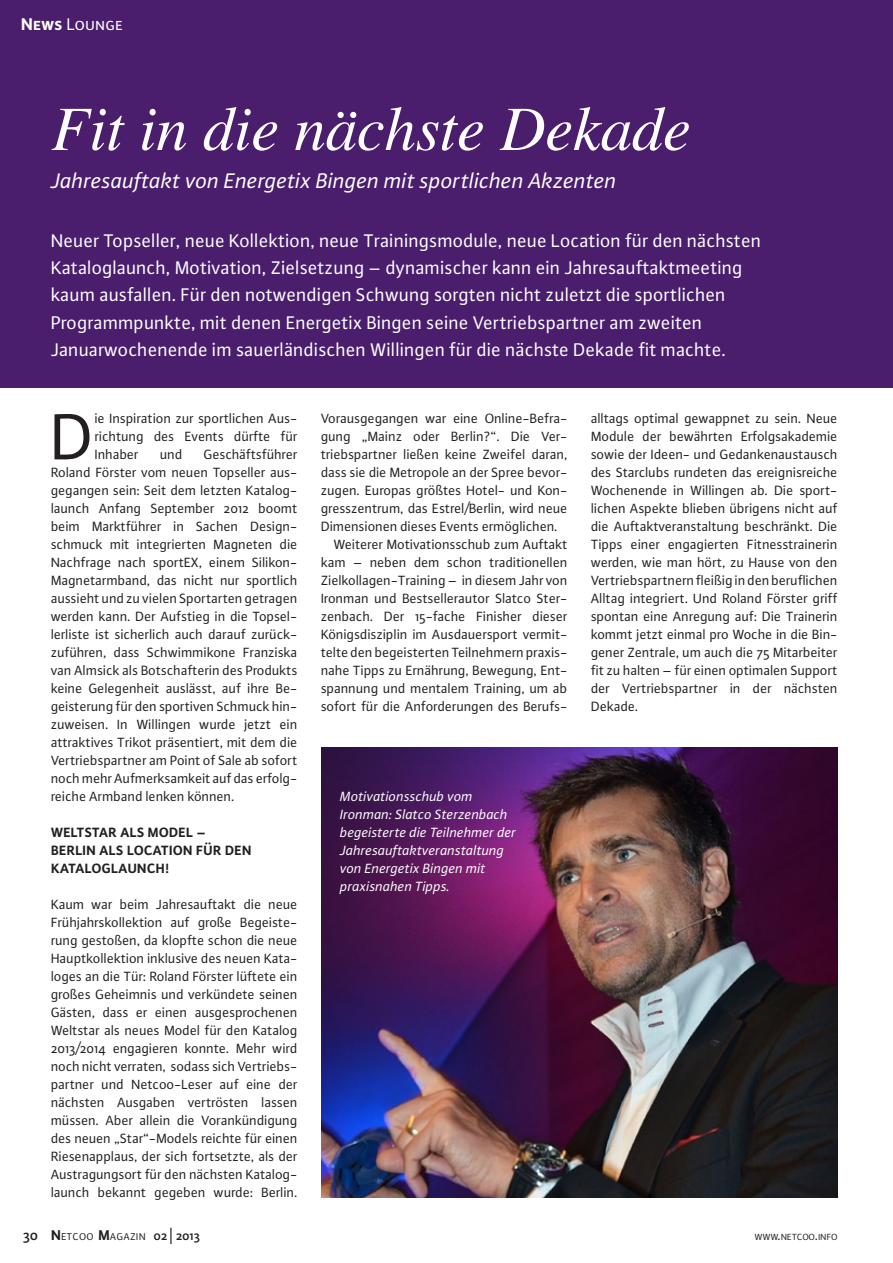
<style>
.page{position:relative;width:893px;height:1263px;background:#fff}
.page>*{position:absolute;margin:0;border:0;box-sizing:border-box;transform-origin:0 0}
.t1{font:69.6px "Plus Sans Normal";color:#231f20}
.t2{font:italic 63px "Times";letter-spacing:-.005em;color:#fff}
.t3{font:italic 22.5px "Plus Sans Normal";letter-spacing:-.005em;color:#fff}
.t4{font:19.5px/27px "Plus Sans Normal";color:#fff}
.t5{font:18px "Plus Sans Normal SC";color:#fff}
.t6{font:14.25px/18px "Plus Sans Normal";letter-spacing:-.005em;color:#231f20;text-align:justify}
.t7{font:italic 14.25px/18px "Plus Sans Normal";letter-spacing:-.005em;color:#fff}
.t8{font:700 14.25px/18px "Plus Sans";letter-spacing:.015em;color:#231f20}
.t9{font:10.5px "Plus Sans Normal";letter-spacing:.03em;color:#231f20}
.t10{font:9.45px "Plus Sans Normal";color:#231f20}
.s1{font-family:"Plus Sans Bold SC"}
.s2{font-family:"Plus Sans";font-weight:500;font-size:15px}
.s3{font-family:"Plus Sans";font-weight:700;font-size:15px}
.s4{font-family:"Plus Sans";font-weight:500;font-size:13.5px}
.s5{font-family:"Arial";font-size:13.5px}
.s6{font-size:13.5px}
</style>
<div class="page">
<div style="left:0;top:0;width:893px;height:387px;background:#4a1e6d"></div>
<img style="left:321px;top:747px;width:517px;height:450px">
<p class="t5" style="left:21px;top:14px;width:104px"><span class="s1">News</span> Lounge</p>
<h2 class="t2" style="left:51px;top:94px;width:641px">Fit in die nächste Dekade</h2>
<h3 class="t3" style="left:51px;top:167px;width:567px">Jahresauftakt von Energetix Bingen mit sportlichen Akzenten</h3>
<p class="t4" style="left:51px;top:227px;width:712px">Neuer Topseller, neue Kollektion, neue Trainingsmodule, neue Location für den nächsten Kataloglaunch, Motivation, Zielsetzung – dynamischer kann ein Jahresauftaktmeeting kaum ausfallen. Für den notwendigen Schwung sorgten nicht zuletzt die sportlichen Programmpunkte, mit denen Energetix Bingen seine Vertriebspartner am zweiten Januarwochenende im sauerländischen Willingen für die nächste Dekade fit machte.</p>
<h1 class="t1" style="left:51px;top:396px;width:46px">D</h1>
<p class="t6" style="left:95px;top:410px;width:204px">ie Inspiration zur sportlichen Aus&shy;richtung des Events dürfte für Inhaber</p>
<p class="t6" style="left:51px;top:446px;width:248px;text-align:left;text-indent:153px">Geschäftsführer Roland Förster vom neuen Topseller aus&shy;gegangen sein: Seit dem letzten Katalog&shy;launch Anfang September 2012 boomt beim Marktführer in Sachen Design&shy;schmuck mit integrierten Magneten die Nachfrage nach sportEX, einem Silikon-Magnetarmband, das nicht nur sportlich aussieht und zu vielen Sportarten getragen werden kann. Der Aufstieg in die Topsel&shy;lerliste ist sicherlich auch darauf zurück&shy;zuführen, dass Schwimmikone Franziska van Almsick als Botschafterin des Produkts keine Gelegenheit auslässt, auf ihre Be&shy;geisterung für den sportiven Schmuck hin&shy;zuweisen. In Willingen wurde jetzt ein attraktives Trikot präsentiert, mit dem die Vertriebspartner am Point of Sale ab sofort noch mehr Aufmerksamkeit auf das erfolg&shy;reiche Armband lenken können.</p>
<p class="t8" style="left:51px;top:823px;width:202px">WELTSTAR ALS MODEL –<br>BERLIN ALS LOCATION FÜR DEN<br>KATALOGLAUNCH!</p>
<p class="t6" style="left:51px;top:896px;width:248px">Kaum war beim Jahresauftakt die neue Frühjahrskollektion auf große Begeiste&shy;rung gestoßen, da klopfte schon die neue Hauptkollektion inklusive des neuen Kata&shy;loges an die Tür: Roland Förster lüftete ein großes Geheimnis und verkündete seinen Gästen, dass er einen ausgesprochenen Weltstar als neues Model für den Katalog 2013/2014 engagieren konnte. Mehr wird noch nicht verraten, sodass sich Vertriebs&shy;partner und Netcoo-Leser auf eine der nächsten Ausgaben vertrösten lassen müssen. Aber allein die Vorankündigung des neuen „Star“-Models reichte für einen Riesenapplaus, der sich fortsetzte, als der Austragungsort für den nächsten Katalog&shy;launch bekannt gegeben wurde: Berlin.</p>
<p class="t6" style="left:160px;top:446px;width:24px">und</p>
<p class="t6" style="left:321px;top:410px;width:248px">Vorausgegangen war eine Online-Befra-</p>
<p class="t6" style="left:321px;top:428px;width:248px">gung „Mainz oder Berlin?“. Die Ver-</p>
<p class="t6" style="left:321px;top:446px;width:248px">triebspartner ließen keine Zweifel daran,</p>
<p class="t6" style="left:321px;top:464px;width:248px">dass sie die Metropole an der Spree bevor-</p>
<p class="t6" style="left:321px;top:482px;width:248px">zugen. Europas größtes Hotel- und Kon-</p>
<p class="t6" style="left:321px;top:500px;width:248px">gresszentrum, das Estrel/Berlin, wird neue</p>
<p class="t6" style="left:321px;top:518px;width:238px">Dimensionen dieses Events ermöglichen.</p>
<p class="t6" style="left:334px;top:536px;width:235px">Weiterer Motivationsschub zum Auftakt</p>
<p class="t6" style="left:321px;top:554px;width:248px">kam – neben dem schon traditionellen</p>
<p class="t6" style="left:321px;top:572px;width:248px">Zielkollagen-Training – in diesem Jahr von</p>
<p class="t6" style="left:321px;top:590px;width:248px">Ironman und Bestsellerautor Slatco Ster-</p>
<p class="t6" style="left:321px;top:608px;width:248px">zenbach. Der 15-fache Finisher dieser</p>
<p class="t6" style="left:321px;top:626px;width:248px">Königsdisziplin im Ausdauersport vermit-</p>
<p class="t6" style="left:321px;top:644px;width:248px">telte den begeisterten Teilnehmern praxis-</p>
<p class="t6" style="left:321px;top:662px;width:248px">nahe Tipps zu Ernährung, Bewegung, Ent-</p>
<p class="t6" style="left:321px;top:679px;width:248px">spannung und mentalem Training, um ab</p>
<p class="t6" style="left:321px;top:697px;width:248px">sofort für die Anforderungen des Berufs-</p>
<p class="t7" style="left:340px;top:788px;width:178px">Motivationsschub vom<br>Ironman: Slatco Sterzenbach begeisterte die Teilnehmer der<br>Jahresauftaktveranstaltung von Energetix Bingen mit praxisnahen Tipps.</p>
<p class="t6" style="left:591px;top:410px;width:248px">alltags optimal gewappnet zu sein. Neue Module der bewährten Erfolgsakademie sowie der Ideen- und Gedankenaustausch des Starclubs rundeten das ereignisreiche Wochenende in Willingen ab. Die sport&shy;lichen Aspekte blieben übrigens nicht auf die Auftaktveranstaltung beschränkt. Die Tipps einer engagierten Fitnesstrainerin werden, wie man hört, zu Hause von den Vertriebspartnern fleißig in den beruflichen Alltag integriert. Und Roland Förster griff spontan eine Anregung auf: Die Trainerin kommt jetzt einmal pro Woche in die Bin&shy;gener Zentrale, um auch die 75 Mitarbeiter fit zu halten – für einen optimalen Support der Vertriebspartner in der nächsten Dekade.</p>
<p class="t9" style="left:23px;top:1231px;width:178px"><span class="s2">30</span> <span class="s3">N</span>ETCOO <span class="s3">M</span>AGAZIN <span class="s4">02</span><span class="s5">│</span><span class="s4">2013</span></p>
<p class="t10" style="left:755px;top:1232px;width:84px">WWW<span class="s6">.</span>NETCOO<span class="s6">.</span>INFO</p>
</div>
